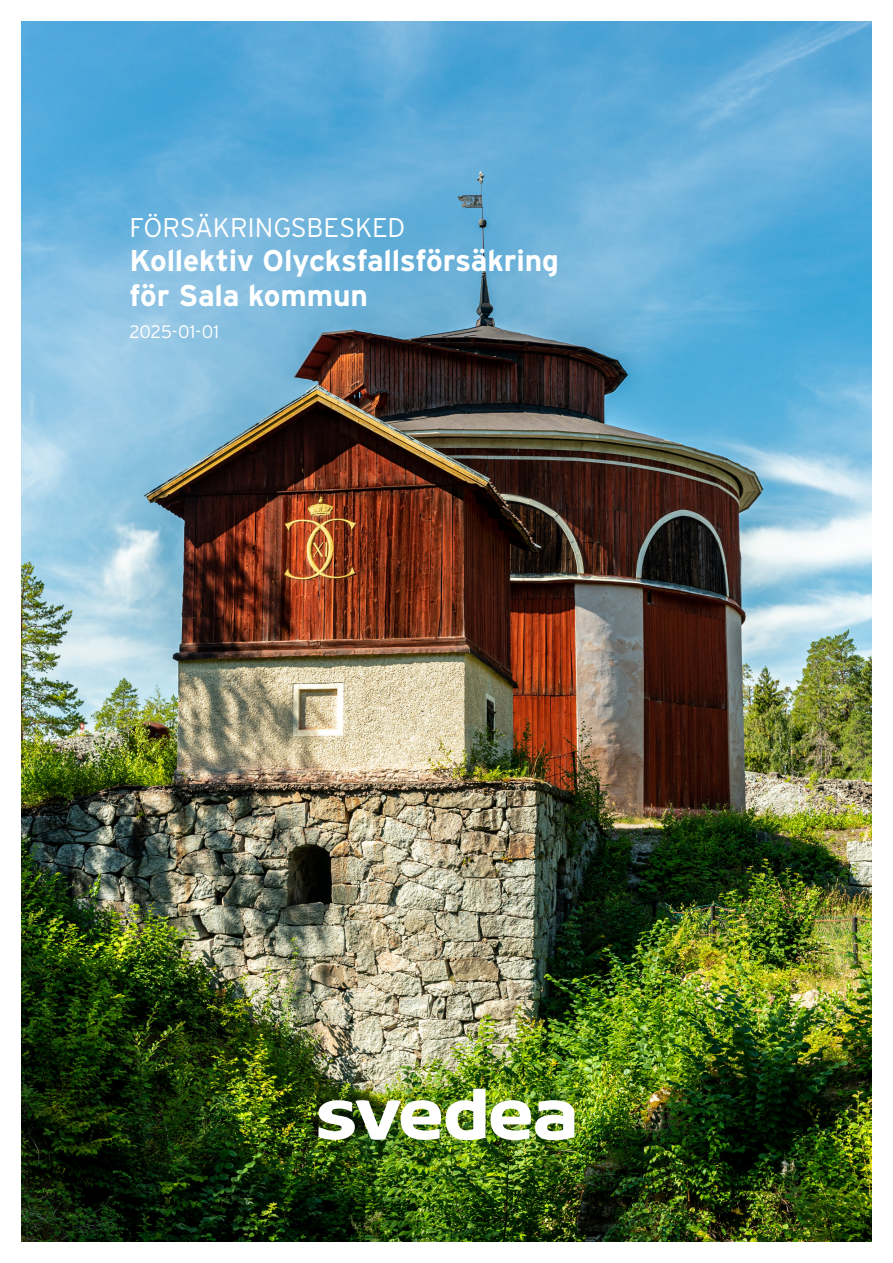
<style>
.page{position:relative;width:893px;height:1263px;background:#fff}
.page>*{position:absolute;margin:0;border:0;box-sizing:border-box;transform-origin:0 0}
.t1{font:700 30px/34.5px "Interstate";letter-spacing:-.01em;color:#fff}
.t2{font:300 27px "Interstate";letter-spacing:-.01em;color:#fff}
.Rubrik_1{font:300 18px "Interstate";color:#fff}
</style>
<div class="page">
<img style="left:21px;top:21px;width:851px;height:1221px">
<img style="left:491px;top:1100px;width:83px;height:40px">
<img style="left:319px;top:1089px;width:166px;height:51px">
<p class="t2" style="left:130px;top:212px;width:277px">FÖRSÄKRINGSBESKED</p>
<p class="t1" style="left:130px;top:243px;width:431px">Kollektiv Olycksfallsförsäkring för Sala kommun</p>
<p class="Rubrik_1" style="left:130px;top:321px;width:91px">2025-01-01</p>
</div>
